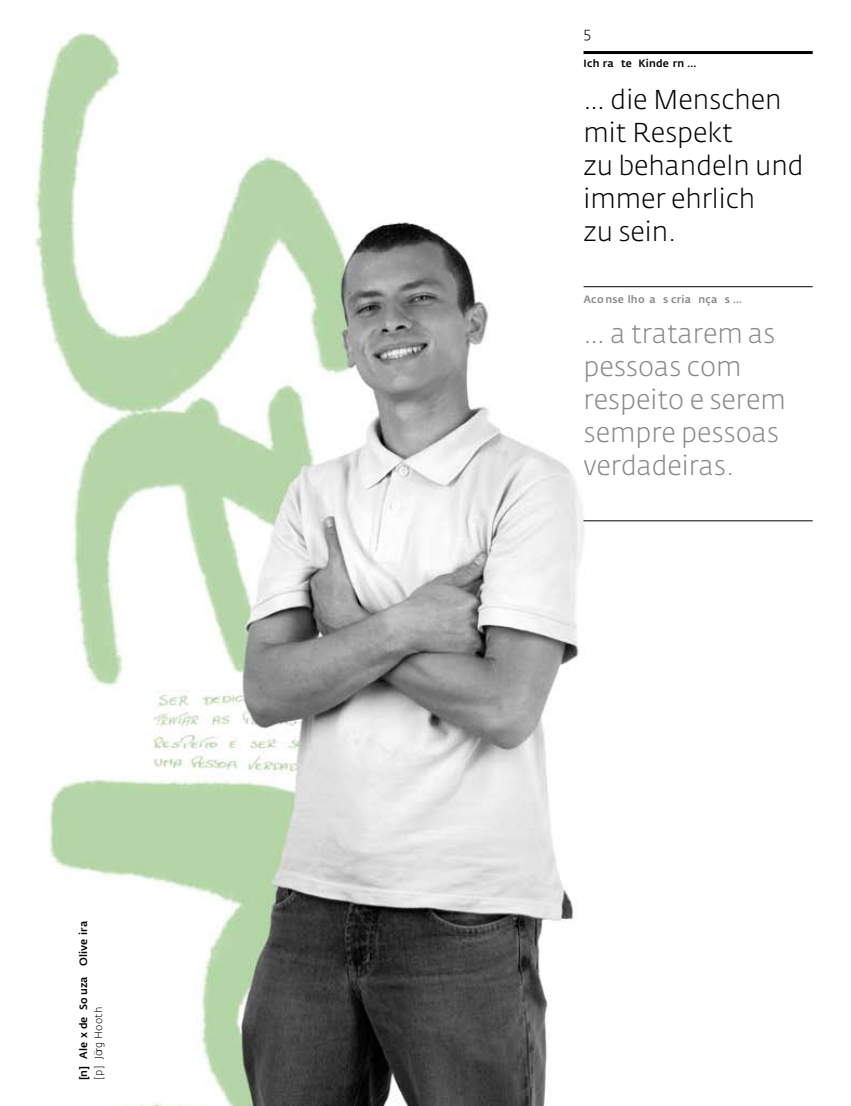
<style>
.page{position:relative;width:851px;height:1106px;background:#fff}
.page>*{position:absolute;margin:0;border:0;box-sizing:border-box;transform-origin:0 0}
.t1{font:300 27px/33px "Fedra Sans Std";color:#87888a}
.t2{font:300 27px/33px "Fedra Sans Std";color:#000}
.t3{font:300 15px "Fedra Sans Std";color:#000}
.t4{font:500 10.5px/15px "Fedra Sans Std";letter-spacing:.02em;color:#000}
.t5{font:500 10.5px "Fedra Sans Std";letter-spacing:.02em;color:#87888a}
.s1{font-weight:300}
</style>
<div class="page">
<img style="left:35px;top:32px;width:778px;height:1074px">
<hr style="left:583px;top:51px;width:229px;height:3px;background:#000">
<hr style="left:583px;top:286px;width:229px;height:1px;background:#000">
<hr style="left:583px;top:520px;width:229px;height:1px;background:#000">
<p class="t4" style="left:76px;top:1080px;width:161px;rotate:-90deg">[n] Ale x de So uza Olive ira <span class="s1">[p] Jörg Hooth</span></p>
<p class="t3" style="left:583px;top:24px;width:9px">5</p>
<p class="t4" style="left:583px;top:56px;width:114px">Ich ra te Kinde rn …</p>
<p class="t2" style="left:583px;top:83px;width:221px">… die Menschen mit Respekt<br>zu behandeln und immer ehrlich<br>zu sein.</p>
<p class="t5" style="left:583px;top:292px;width:160px">Aco nse lho a s cria nça s …</p>
<p class="t1" style="left:583px;top:317px;width:204px">… a tratarem as pessoas com respeito e serem sempre pessoas verdadeiras.</p>
</div>
